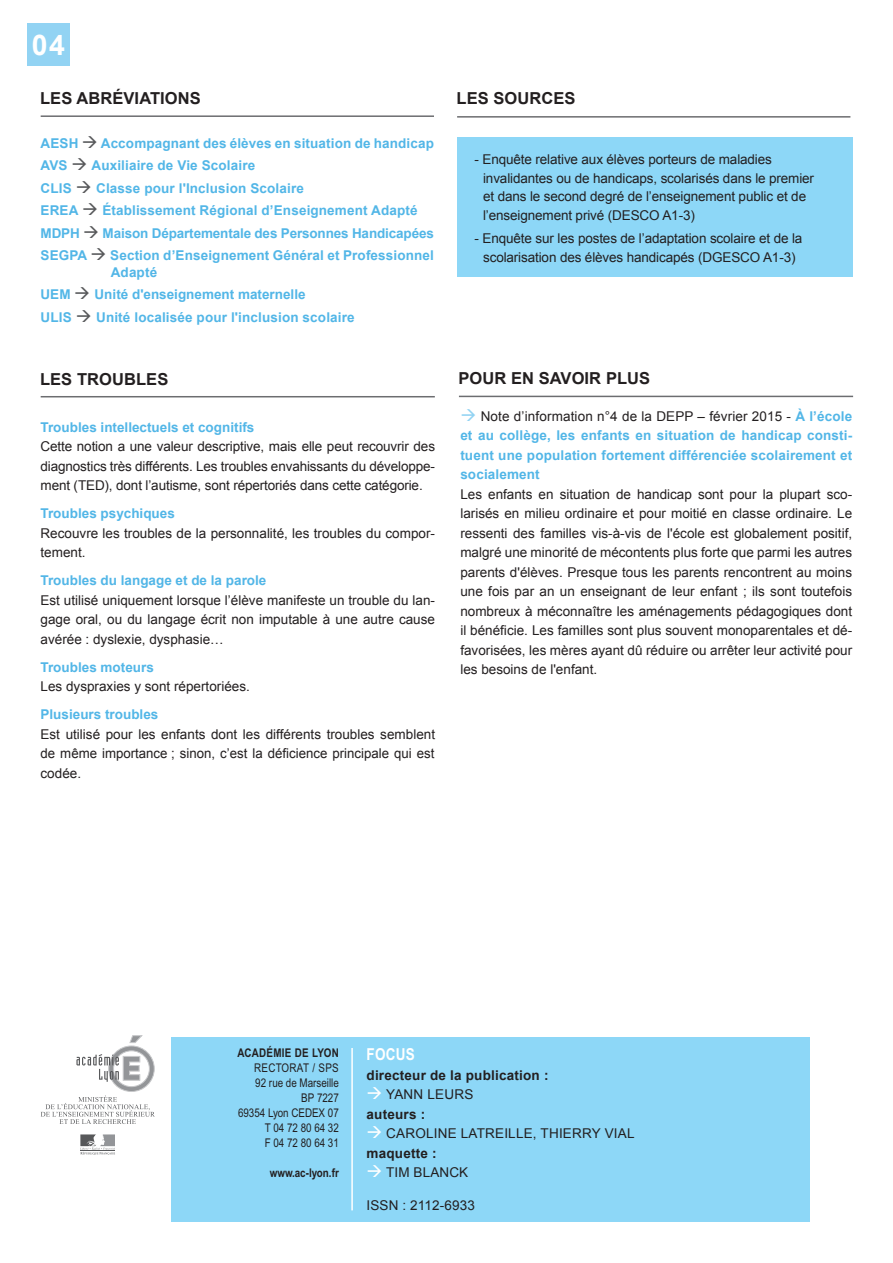
<style>
.page{position:relative;width:893px;height:1263px;background:#fff}
.page>*{position:absolute;margin:0;border:0;box-sizing:border-box;transform-origin:0 0}
.t1{font:700 28.5px "Arial";color:#fff}
.t2{font:700 16.5px "Arial";letter-spacing:.005em;color:#231f20}
.t3{font:700 16.5px "Arial Narrow MT Pro";letter-spacing:.015em;color:#fff}
.t4{font:13.5px/19.5px "Arial";letter-spacing:-.01em;color:#231f20;text-align:justify}
.t5{font:700 13.5px/22.5px "Arial";letter-spacing:.01em;color:#52b6e7}
.t6{font:13.5px/19.5px "Arial";letter-spacing:.015em;color:#231f20}
.t7{font:700 13.5px "Arial";letter-spacing:.015em;color:#231f20}
.t8{font:13.5px "Arial";letter-spacing:.01em;color:#231f20}
.t9{font:12px/15px "Arial Narrow MT Pro";color:#231f20;text-align:right}
.t10{font:700 12px "Arial Narrow MT Pro";letter-spacing:.025em;color:#231f20}
.t11{font:700 12px "Arial Narrow MT Pro";color:#231f20}
.s1{color:#57585a}
.s2{font-style:inherit}
.s3{color:#92d3f3}
.s4{font-weight:400;color:#231f20}
.s5{color:#fff}
.s6{font-weight:700}
</style>
<div class="page">
<hr style="left:41px;top:115px;width:393px;height:2px;background:#6c6d70">
<div style="left:458px;top:137px;width:395px;height:140px;background:#8dd7f7"></div>
<hr style="left:459px;top:396px;width:394px;height:1px;background:#6c6d70">
<hr style="left:457px;top:116px;width:393px;height:2px;background:#6c6d70">
<hr style="left:41px;top:396px;width:394px;height:1px;background:#6c6d70">
<svg style="left:80px;top:1134px;width:35px;height:21px"></svg>
<svg style="left:41px;top:1035px;width:114px;height:89px"></svg>
<div style="left:171px;top:1037px;width:639px;height:185px;background:#8dd7f7"></div>
<hr style="left:351px;top:1048px;width:2px;height:162px;background:#fff">
<div style="left:27px;top:23px;width:43px;height:43px;background:#92d3f3"></div>
<h1 class="t1" style="left:32px;top:29px;width:35px">04</h1>
<p class="t2" style="left:40px;top:89px;width:162px">LES ABRÉVIATIONS</p>
<p class="t5" style="left:41px;top:132px;width:395px">AESH <span class="s1">→</span> Accompagnant des élèves en situation de handicap AVS <span class="s1">→</span> Auxiliaire de Vie Scolaire<br>CLIS <span class="s1">→</span> Classe pour l'Inclusion Scolaire<br>EREA <span class="s1">→</span> Établissement Régional d’Enseignement Adapté MDPH <span class="s1">→</span> Maison Départementale des Personnes Handicapées SEGPA <span class="s1">→</span> Section d’Enseignement Général et Professionnel</p>
<p class="t5" style="left:41px;top:261px;width:316px;text-indent:70px">Adapté<br>UEM <span class="s1">→</span> Unité d'enseignement maternelle<br>ULIS <span class="s1">→</span> Unité localisée pour l'inclusion scolaire</p>
<p class="t2" style="left:40px;top:370px;width:130px">LES TROUBLES</p>
<p class="t5" style="left:41px;top:416px;width:215px">Troubles intellectuels et cognitifs</p>
<p class="t4" style="left:41px;top:437px;width:396px">Cette notion a une valeur descriptive, mais elle peut recouvrir des diagnostics très différents. Les troubles envahissants du développe&shy;ment (TED), dont l’autisme, sont répertoriés dans cette catégorie.</p>
<p class="t5" style="left:41px;top:503px;width:136px">Troubles psychiques</p>
<p class="t4" style="left:41px;top:524px;width:396px">Recouvre les troubles de la personnalité, les troubles du compor&shy;tement.</p>
<p class="t5" style="left:41px;top:570px;width:227px">Troubles du langage et de la parole</p>
<p class="t4" style="left:41px;top:591px;width:396px">Est utilisé uniquement lorsque l’élève manifeste un trouble du lan&shy;gage oral, ou du langage écrit non imputable à une autre cause avérée : dyslexie, dysphasie…</p>
<p class="t5" style="left:41px;top:656px;width:115px">Troubles moteurs</p>
<p class="t4" style="left:41px;top:677px;width:211px">Les dyspraxies y sont répertoriées.</p>
<p class="t5" style="left:41px;top:703px;width:119px">Plusieurs troubles</p>
<p class="t4" style="left:41px;top:724px;width:396px">Est utilisé pour les enfants dont les différents troubles semblent de même importance <span class="s2">;</span> sinon, c’est la déficience principale qui est codée.</p>
<p class="t2" style="left:456px;top:89px;width:121px">LES SOURCES</p>
<p class="t4" style="left:483px;top:150px;width:332px;line-height:18.8px;text-align:left;text-indent:-9px">- Enquête relative aux élèves porteurs de maladies invalidantes ou de handicaps, scolarisés dans le premier et dans le second degré de l’enseignement public et de l’enseignement privé (DESCO A1-3)</p>
<p class="t4" style="left:475px;top:229px;width:329px;line-height:18.8px;text-align:center">- Enquête sur les postes de l’adaptation scolaire et de la scolarisation des élèves handicapés (DGESCO A1-3)</p>
<p class="t2" style="left:458px;top:369px;width:193px">POUR EN SAVOIR PLUS</p>
<p class="t5" style="left:460px;top:406px;width:393px;line-height:19.5px;text-align:justify"><span class="s3">→</span> <span class="s4">Note d’information n°4 de la DEPP – février 2015 -</span> À l’école et au collège, les enfants en situation de handicap consti&shy;tuent une population fortement différenciée scolairement et socialement</p>
<p class="t4" style="left:460px;top:484px;width:393px">Les enfants en situation de handicap sont pour la plupart sco&shy;larisés en milieu ordinaire et pour moitié en classe ordinaire. Le ressenti des familles vis-à-vis de l'école est globalement positif, malgré une minorité de mécontents plus forte que parmi les autres parents d'élèves. Presque tous les parents rencontrent au moins une fois par an un enseignant de leur enfant ; ils sont toutefois nombreux à méconnaître les aménagements pédagogiques dont il bénéficie. Les familles sont plus souvent monoparentales et dé&shy;favorisées, les mères ayant dû réduire ou arrêter leur activité pour les besoins de l'enfant.</p>
<p class="t10" style="left:237px;top:1048px;width:103px">ACADÉMIE DE LYON</p>
<p class="t9" style="left:238px;top:1061px;width:102px">RECTORAT / SPS<br>92 rue de Marseille<br>BP 7227<br>69354 Lyon CEDEX 07<br>T 04 72 80 64 32<br>F 04 72 80 64 31</p>
<p class="t11" style="left:270px;top:1168px;width:70px">www.ac-lyon.fr</p>
<p class="t3" style="left:366px;top:1048px;width:50px">FOCUS</p>
<p class="t7" style="left:366px;top:1068px;width:183px">directeur de la publication :</p>
<p class="t6" style="left:366px;top:1085px;width:108px"><span class="s5">→</span> YANN LEURS <span class="s6">auteurs :</span></p>
<p class="t6" style="left:366px;top:1124px;width:270px"><span class="s5">→</span> CAROLINE LATREILLE, THIERRY VIAL <span class="s6">maquette :</span></p>
<p class="t8" style="left:366px;top:1165px;width:103px"><span class="s5">→</span> TIM BLANCK</p>
<p class="t8" style="left:366px;top:1197px;width:110px">ISSN : 2112-6933</p>
</div>
